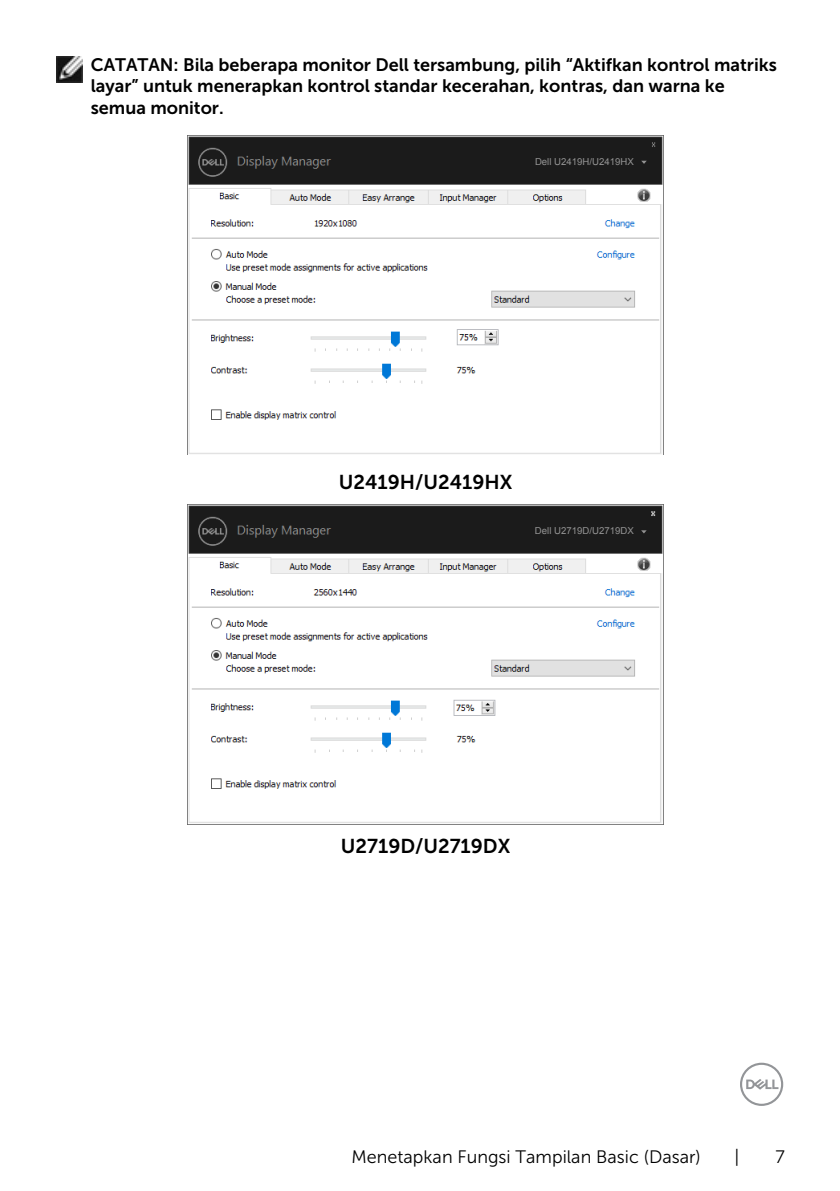
<style>
.page{position:relative;width:840px;height:1191px;background:#fff}
.page>*{position:absolute;margin:0;border:0;box-sizing:border-box;transform-origin:0 0}
.t1{font:20px "Museo Sans For Dell 700";color:#000}
.t2{font:18px/21.6px "Museo Sans For Dell 700";color:#000}
.t3{font:18px "Museo Sans For Dell 300";color:#000}
.t4{font:9.6px "Arial";color:#939393}
</style>
<div class="page">
<svg style="left:740px;top:1062px;width:42px;height:44px"></svg>
<img style="left:57px;top:57px;width:25px;height:25px">
<img style="left:187px;top:135px;width:476px;height:319px">
<div style="left:531px;top:155px;width:117px;height:12px;background:#1b1b1b"></div>
<img style="left:188px;top:505px;width:475px;height:318px">
<div style="left:531px;top:525px;width:117px;height:11px;background:#1b1b1b"></div>
<p class="t2" style="left:91px;top:54px;width:687px">CATATAN: Bila beberapa monitor Dell tersambung, pilih “Aktifkan kontrol matriks layar” untuk menerapkan kontrol standar kecerahan, kontras, dan warna ke semua monitor.</p>
<p class="t4" style="left:534px;top:155px;width:100px">Dell U2419H/U2419HX</p>
<p class="t1" style="left:339px;top:470px;width:175px">U2419H/U2419HX</p>
<p class="t4" style="left:534px;top:525px;width:100px">Dell U2719D/U2719DX</p>
<p class="t1" style="left:341px;top:834px;width:171px">U2719D/U2719DX</p>
<p class="t3" style="left:351px;top:1146px;width:350px">Menetapkan Fungsi Tampilan Basic (Dasar)</p>
<p class="t3" style="left:734px;top:1146px;width:6px">|</p>
<p class="t3" style="left:775px;top:1146px;width:11px">7</p>
</div>
